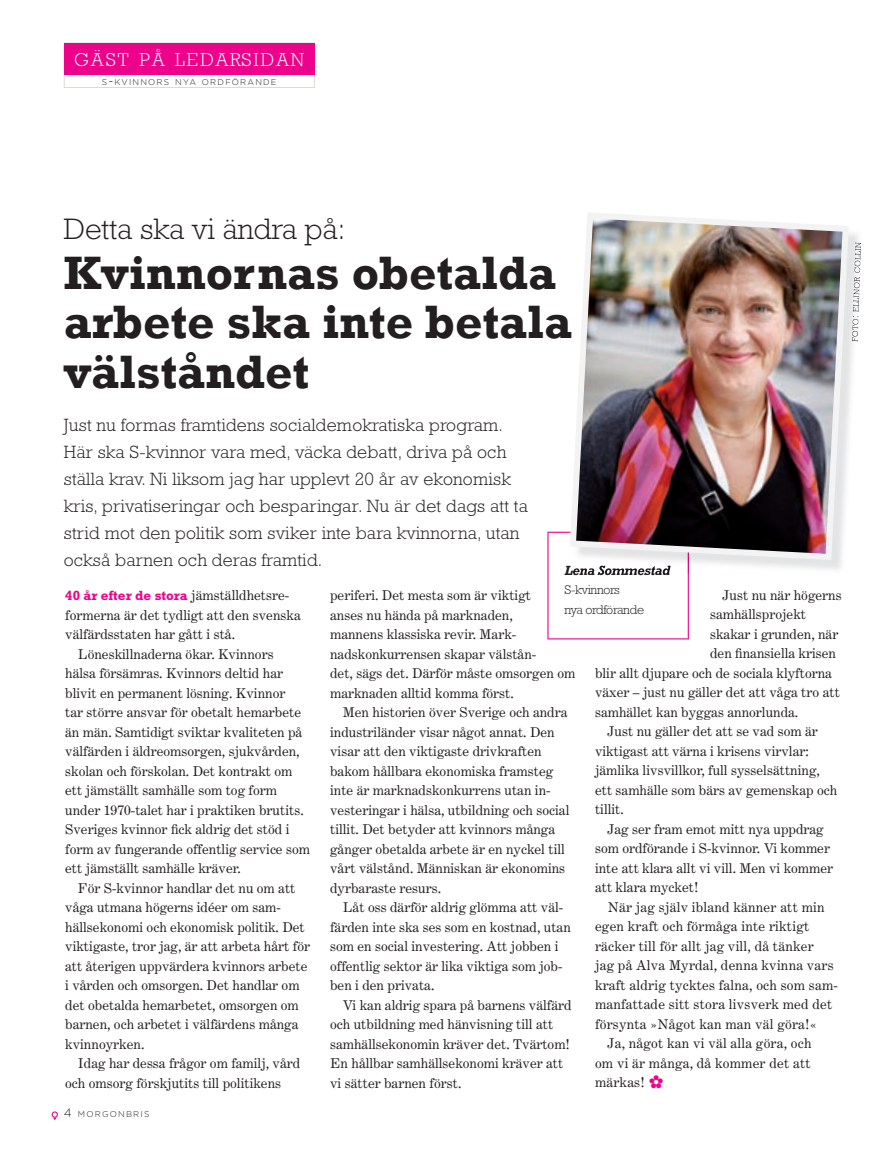
<style>
.page{position:relative;width:893px;height:1157px;background:#fff}
.page>*{position:absolute;margin:0;border:0;box-sizing:border-box;transform-origin:0 0}
.t1{font:700 48px/49.5px "Rockwell";color:#231f20}
.t2{font:300 30px "Rockwell Std";color:#231f20}
.t3{font:300 18.9px "Rockwell Std";letter-spacing:.105em;color:#fff}
.t4{font:300 18px/27px "Rockwell Std";letter-spacing:.01em;color:#231f20}
.t5{font:13.5px/19.5px "Century Expanded";color:#231f20}
.t6{font:700 13.5px "Rockwell Std";color:#ed028c}
.t7{font:italic 700 13.5px "Rockwell Std";letter-spacing:-.025em;color:#231f20}
.t8{font:300 12.75px/19.5px "Rockwell Std";letter-spacing:-.025em;color:#231f20}
.t9{font:300 8.4px "Gotham Rounded";letter-spacing:.145em;color:#231f20}
.s1{font-size:12px}
.s2{color:#ed028c}
.s3{font-family:"Century Expanded";font-weight:400;color:#231f20}
</style>
<div class="page">
<svg style="left:52px;top:1111px;width:6px;height:9px"></svg>
<svg style="left:64px;top:74px;width:251px;height:14px"></svg>
<div style="left:64px;top:43px;width:251px;height:31px;background:#ed028c"></div>
<svg style="left:547px;top:532px;width:142px;height:107px"></svg>
<img style="left:573px;top:560px;width:116px;height:13px">
<img style="left:573px;top:565px;width:98px;height:8px">
<img style="left:852px;top:319px;width:7px;height:23px">
<img style="left:853px;top:277px;width:7px;height:35px">
<img style="left:854px;top:242px;width:7px;height:31px">
<img style="left:570px;top:213px;width:279px;height:347px">
<h3 class="t3" style="left:74px;top:49px;width:231px">GÄST PÅ LEDARSIDAN</h3>
<p class="t9" style="left:102px;top:77px;width:176px">S<span class="s1">-</span>KVINNORS NYA ORDFÖRANDE</p>
<h2 class="t2" style="left:64px;top:212px;width:283px">Detta ska vi ändra på:</h2>
<h1 class="t1" style="left:64px;top:248px;width:510px">Kvinnornas obetalda arbete ska inte betala välståndet</h1>
<p class="t4" style="left:64px;top:411px;width:466px">Just nu formas framtidens socialdemokratiska program.<br>Här ska S-kvinnor vara med, väcka debatt, driva på och ställa krav. Ni liksom jag har upplevt 20 år av ekonomisk kris, privatiseringar och besparingar. Nu är det dags att ta strid mot den politik som sviker inte bara kvinnorna, utan också barnen och deras framtid.</p>
<p class="t7" style="left:564px;top:562px;width:107px">Lena Sommestad</p>
<p class="t8" style="left:564px;top:580px;width:81px">S-kvinnors<br>nya ordförande</p>
<p class="t5" style="left:723px;top:585px;width:120px">Just nu när högerns</p>
<p class="t5" style="left:710px;top:604px;width:97px">samhällsprojekt</p>
<p class="t5" style="left:710px;top:624px;width:130px">skakar i grunden, när</p>
<p class="t5" style="left:710px;top:643px;width:128px">den finansiella krisen</p>
<p class="t5" style="left:595px;top:663px;width:239px">blir allt djupare och de sociala klyftorna</p>
<p class="t5" style="left:595px;top:682px;width:246px">växer – just nu gäller det att våga tro att</p>
<p class="t5" style="left:595px;top:702px;width:205px">samhället kan byggas annorlunda.</p>
<p class="t5" style="left:608px;top:721px;width:212px">Just nu gäller det att se vad som är</p>
<p class="t5" style="left:595px;top:741px;width:215px">viktigast att värna i krisens virvlar:</p>
<p class="t5" style="left:595px;top:760px;width:226px">jämlika livsvillkor, full sysselsättning,</p>
<p class="t5" style="left:595px;top:780px;width:244px">ett samhälle som bärs av gemenskap och</p>
<p class="t5" style="left:595px;top:799px;width:30px">tillit.</p>
<p class="t5" style="left:608px;top:819px;width:218px">Jag ser fram emot mitt nya uppdrag</p>
<p class="t5" style="left:595px;top:838px;width:237px">som ordförande i S-kvinnor. Vi kommer</p>
<p class="t5" style="left:595px;top:858px;width:240px">inte att klara allt vi vill. Men vi kommer</p>
<p class="t5" style="left:595px;top:877px;width:105px">att klara mycket!</p>
<p class="t5" style="left:608px;top:897px;width:218px">När jag själv ibland känner att min</p>
<p class="t5" style="left:595px;top:916px;width:216px">egen kraft och förmåga inte riktigt</p>
<p class="t5" style="left:595px;top:936px;width:220px">räcker till för allt jag vill, då tänker</p>
<p class="t5" style="left:595px;top:955px;width:240px">jag på Alva Myrdal, denna kvinna vars</p>
<p class="t5" style="left:595px;top:975px;width:245px">kraft aldrig tycktes falna, och som sam-</p>
<p class="t5" style="left:595px;top:994px;width:239px">manfattade sitt stora livsverk med det</p>
<p class="t5" style="left:595px;top:1014px;width:223px">försynta »Något kan man väl göra!«</p>
<p class="t5" style="left:608px;top:1033px;width:205px">Ja, något kan vi väl alla göra, och</p>
<p class="t5" style="left:595px;top:1053px;width:217px">om vi är många, då kommer det att</p>
<p class="t5" style="left:595px;top:1072px;width:70px">märkas! <span class="s2">✿</span></p>
<p class="t5" style="left:330px;top:585px;width:247px">periferi. Det mesta som är viktigt<br>anses nu hända på marknaden,<br>mannens klassiska revir. Mark&shy;nadskonkurrensen skapar välstån-<br>det, sägs det. Därför måste omsorgen om marknaden alltid komma först.</p>
<p class="t5" style="left:330px;top:702px;width:241px;text-indent:13px">Men historien över Sverige och andra industriländer visar något annat. Den visar att den viktigaste drivkraften bakom hållbara ekonomiska framsteg inte är marknadskonkurrens utan in&shy;vesteringar i hälsa, utbildning och social tillit. Det betyder att kvinnors många gånger obetalda arbete är en nyckel till vårt välstånd. Människan är ekonomins dyrbaraste resurs.</p>
<p class="t5" style="left:330px;top:897px;width:242px;text-indent:13px">Låt oss därför aldrig glömma att väl&shy;färden inte ska ses som en kostnad, utan som en social investering. Att jobben i offentlig sektor är lika viktiga som job&shy;ben i den privata.</p>
<p class="t5" style="left:330px;top:994px;width:243px;text-indent:13px">Vi kan aldrig spara på barnens välfärd och utbildning med hänvisning till att samhällsekonomin kräver det. Tvärtom!<br>En hållbar samhällsekonomi kräver att vi sätter barnen först.</p>
<p class="t6" style="left:65px;top:588px;width:226px">40 år efter de stora <span class="s3">jämställdhetsre-</span></p>
<p class="t5" style="left:65px;top:605px;width:237px">formerna är det tydligt att den svenska</p>
<p class="t5" style="left:65px;top:624px;width:171px">välfärdsstaten har gått i stå.</p>
<p class="t5" style="left:78px;top:644px;width:197px">Löneskillnaderna ökar. Kvinnors</p>
<p class="t5" style="left:65px;top:663px;width:219px">hälsa försämras. Kvinnors deltid har</p>
<p class="t5" style="left:65px;top:683px;width:222px">blivit en permanent lösning. Kvinnor</p>
<p class="t5" style="left:65px;top:702px;width:237px">tar större ansvar för obetalt hemarbete</p>
<p class="t5" style="left:65px;top:722px;width:239px">än män. Samtidigt sviktar kvaliteten på</p>
<p class="t5" style="left:65px;top:741px;width:236px">välfärden i äldreomsorgen, sjukvården,</p>
<p class="t5" style="left:65px;top:761px;width:229px">skolan och förskolan. Det kontrakt om</p>
<p class="t5" style="left:65px;top:780px;width:213px">ett jämställt samhälle som tog form</p>
<p class="t5" style="left:65px;top:800px;width:240px">under 1970-talet har i praktiken brutits.</p>
<p class="t5" style="left:65px;top:819px;width:226px">Sveriges kvinnor fick aldrig det stöd i</p>
<p class="t5" style="left:65px;top:839px;width:246px">form av fungerande offentlig service som</p>
<p class="t5" style="left:65px;top:858px;width:177px">ett jämställt samhälle kräver.</p>
<p class="t5" style="left:78px;top:878px;width:219px">För S-kvinnor handlar det nu om att</p>
<p class="t5" style="left:65px;top:897px;width:217px">våga utmana högerns idéer om sam-</p>
<p class="t5" style="left:65px;top:917px;width:241px">hällsekonomi och ekonomisk politik. Det</p>
<p class="t5" style="left:65px;top:936px;width:246px">viktigaste, tror jag, är att arbeta hårt för</p>
<p class="t5" style="left:65px;top:956px;width:244px">att återigen uppvärdera kvinnors arbete</p>
<p class="t5" style="left:65px;top:975px;width:236px">i vården och omsorgen. Det handlar om</p>
<p class="t5" style="left:65px;top:995px;width:235px">det obetalda hemarbetet, omsorgen om</p>
<p class="t5" style="left:65px;top:1014px;width:235px">barnen, och arbetet i välfärdens många</p>
<p class="t5" style="left:65px;top:1034px;width:81px">kvinnoyrken.</p>
<p class="t5" style="left:78px;top:1053px;width:224px">Idag har dessa frågor om familj, vård</p>
<p class="t5" style="left:65px;top:1073px;width:218px">och omsorg förskjutits till politikens</p>
<p class="t9" style="left:64px;top:1109px;width:87px"><span class="s1">4</span> MORGONBRIS</p>
</div>
